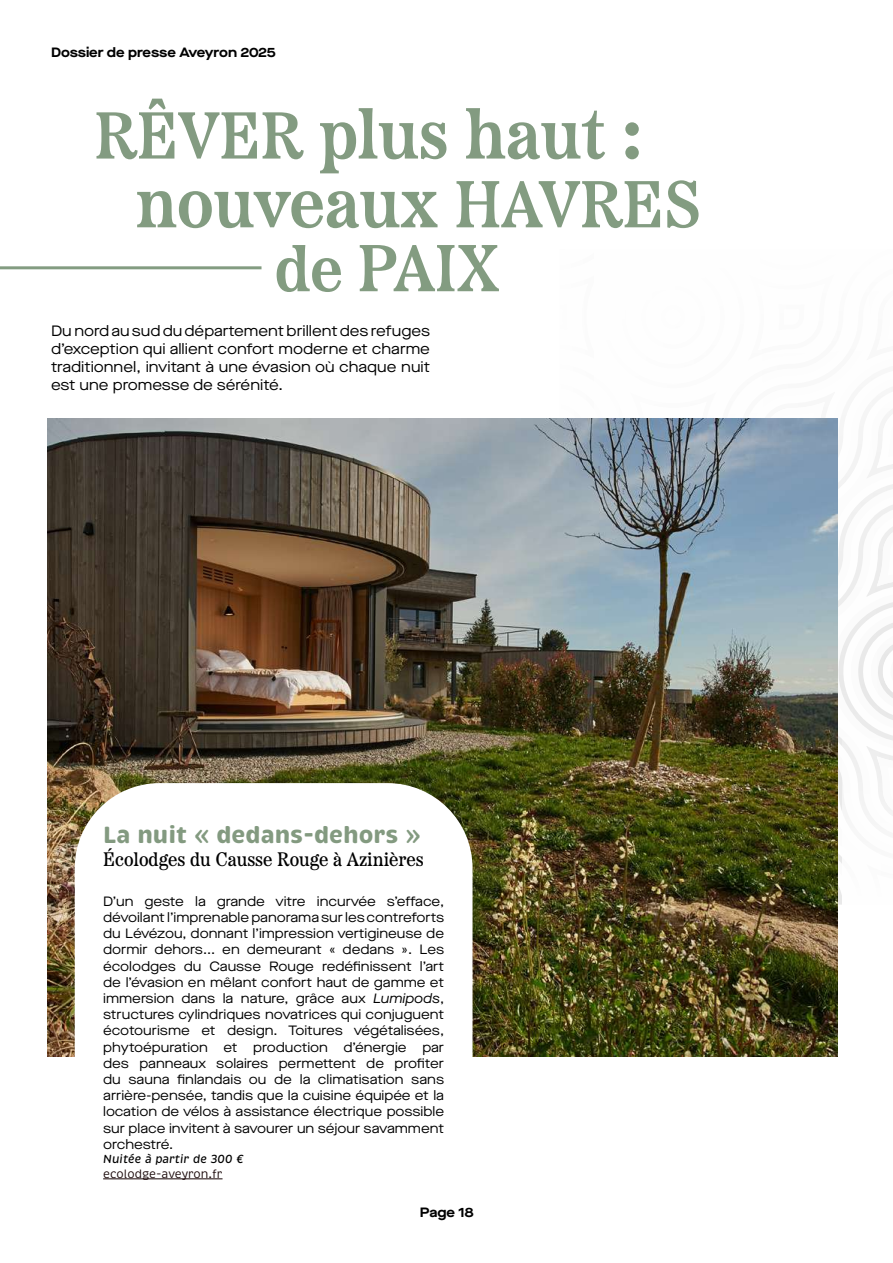
<style>
.page{position:relative;width:893px;height:1263px;background:#fff}
.page>*{position:absolute;margin:0;border:0;box-sizing:border-box;transform-origin:0 0}
.t1{font:600 72px/68.7px "Etna";color:#839b81}
.t2{font:600 66px "Etna";color:#839c81}
.t3{font:700 24px "Brevia";color:#839a80}
.t4{font:19.5px "Etna";color:#000}
.t5{font:15px/18px "Maison Neue Extended";color:#000;text-align:justify}
.t6{font:13.5px/16.2px "Maison Neue Extended";color:#000;text-align:justify}
.t7{font:700 13.5px "Maison Neue Extended";color:#000}
.t8{font:italic 500 12px "Brevia";color:#000}
.t9{font:12px "Brevia";letter-spacing:-.005em;color:#180607}
.s1{font-size:66px}
.s2{color:#839c81}
.s3{font-size:66px;color:#839c81}
.s4{font-style:italic}
</style>
<div class="page">
<hr style="left:0;top:266px;width:261px;height:3px;background:#839c81">
<img style="left:47px;top:419px;width:790px;height:637px">
<svg style="left:75px;top:783px;width:397px;height:273px"></svg>
<hr style="left:103px;top:1178px;width:120px;height:1px;background:#180607">
<p class="t7" style="left:51px;top:43px;width:226px">Dossier de presse Aveyron 2025</p>
<h1 class="t1" style="left:136px;top:94px;width:566px;text-indent:-41px"><span class="s1">RÊVER</span> plus haut : <span class="s2">nouveaux</span> <span class="s3">HAVRES</span></h1>
<h2 class="t2" style="left:275px;top:217px;width:226px">de PAIX</h2>
<p class="t5" style="left:51px;top:321px;width:380px">Du nord au sud du département brillent des refuges d’exception qui allient confort moderne et charme traditionnel, invitant à une évasion où chaque nuit est une promesse de sérénité.</p>
<h3 class="t3" style="left:103px;top:819px;width:319px">La nuit « dedans-dehors »</h3>
<h3 class="t4" style="left:103px;top:844px;width:322px">Écolodges du Causse Rouge à Azinières</h3>
<p class="t6" style="left:103px;top:893px;width:342px">D’un geste la grande vitre incurvée s’efface, dévoilant l’imprenable panorama sur les contreforts du Lévézou, donnant l’impression vertigineuse de dormir dehors... en demeurant « dedans ». Les écolodges du Causse Rouge redéfinissent l’art de l’évasion en mêlant confort haut de gamme et immersion dans la nature, grâce aux <span class="s4">Lumipods</span>, structures cylindriques novatrices qui conjuguent écotourisme et design. Toitures végétalisées, phytoépuration et production d’énergie par des panneaux solaires permettent de profiter du sauna finlandais ou de la climatisation sans arrière-pensée, tandis que la cuisine équipée et la location de vélos à assistance électrique possible sur place invitent à savourer un séjour savamment orchestré.</p>
<p class="t8" style="left:103px;top:1152px;width:142px">Nuitée à partir de 300 €</p>
<p class="t9" style="left:103px;top:1166px;width:121px">ecolodge-aveyron.fr</p>
<p class="t7" style="left:420px;top:1203px;width:55px">Page 18</p>
</div>
